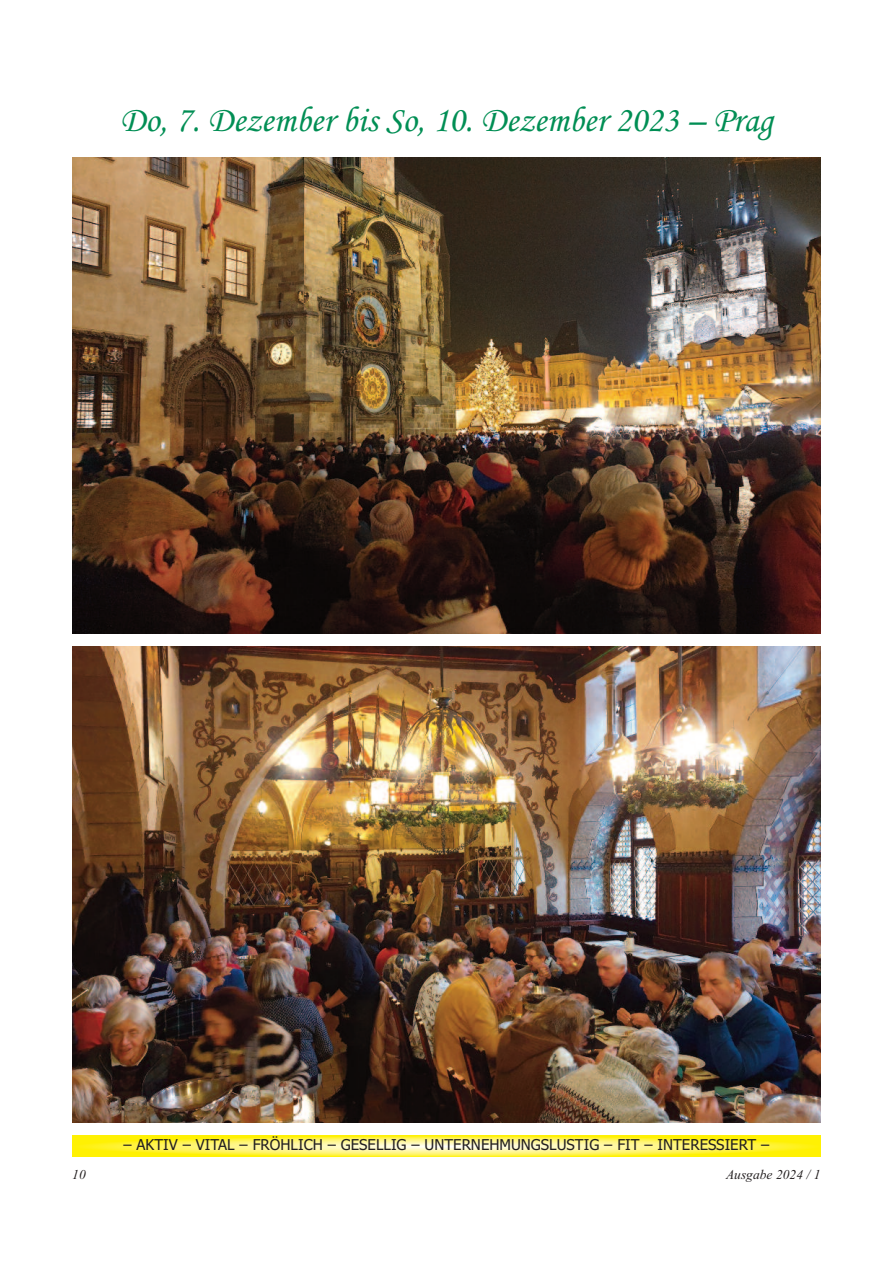
<style>
.page{position:relative;width:893px;height:1263px;background:#fff}
.page>*{position:absolute;margin:0;border:0;box-sizing:border-box;transform-origin:0 0}
.t1{font:36px "Monotype Corsiva";color:#008e54}
.t2{font:15px "Tahoma";color:#231f20}
.t3{font:italic 13.5px "Times New Roman";color:#231f20}
</style>
<div class="page">
<svg style="left:72px;top:1135px;width:749px;height:22px;background:#fff452"></svg>
<img style="left:72px;top:157px;width:749px;height:476px">
<img style="left:72px;top:647px;width:749px;height:476px">
<h1 class="t1" style="left:120px;top:98px;width:654px">Do, 7. Dezember bis So, 10. Dezember 2023 – Prag</h1>
<p class="t2" style="left:124px;top:1136px;width:647px">– AKTIV – VITAL – FRÖHLICH – GESELLIG – UNTERNEHMUNGSLUSTIG – FIT – INTERESSIERT –</p>
<p class="t3" style="left:72px;top:1166px;width:15px">10</p>
<p class="t3" style="left:726px;top:1166px;width:96px">Ausgabe 2024 / 1</p>
</div>
